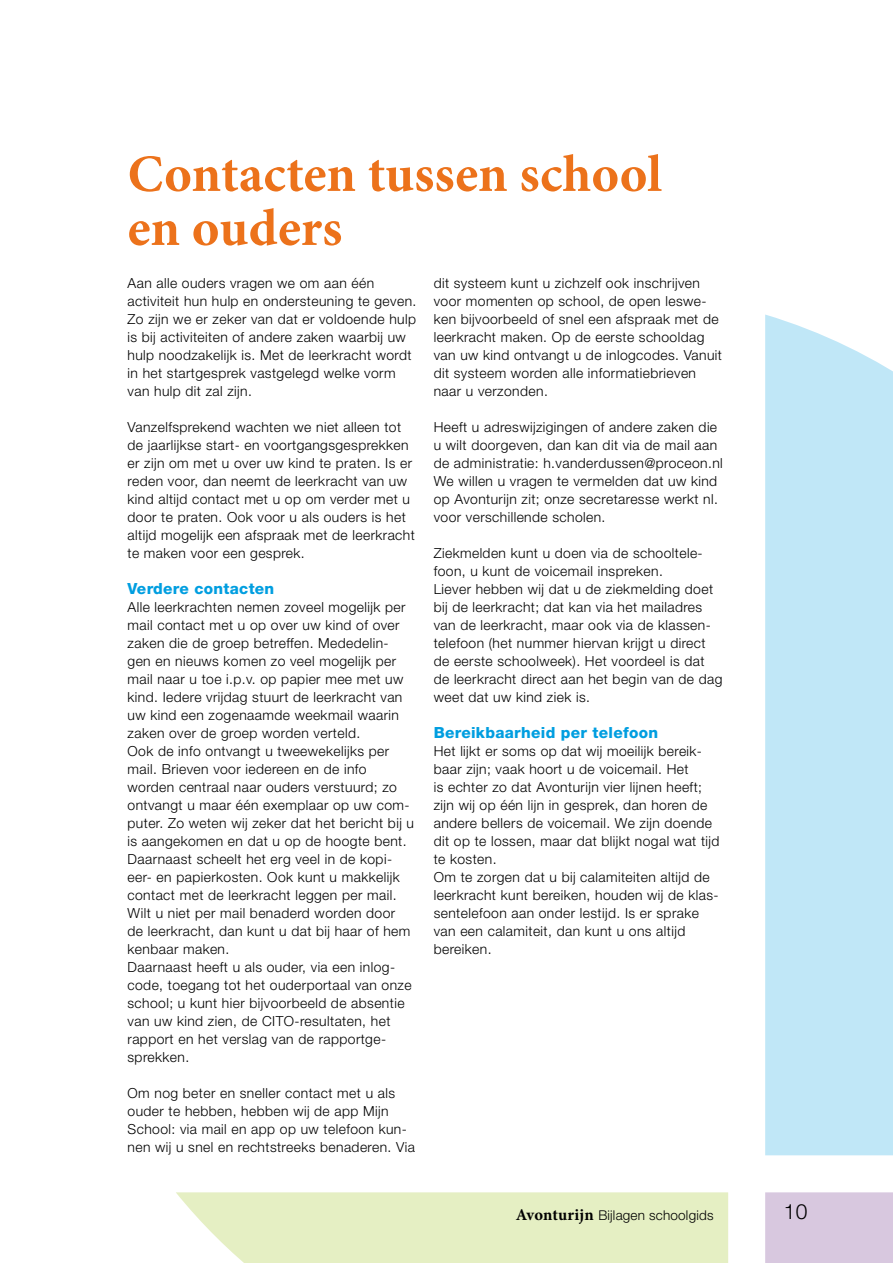
<style>
.page{position:relative;width:893px;height:1263px;background:#fff}
.page>*{position:absolute;margin:0;border:0;box-sizing:border-box;transform-origin:0 0}
.t1{font:700 52.5px/54px "Minion Pro";letter-spacing:.005em;color:#ec721b}
.t2{font:300 21px "Helvetica Neue LT Std";color:#000}
.t3{font:800 15.3px "Helvetica Neue LT Std";letter-spacing:.02em;color:#009ee0}
.t4{font:300 13.8px/18px "Helvetica Neue LT Std";letter-spacing:.03em;color:#000}
.t5{font:300 13.5px "Helvetica Neue LT Std";letter-spacing:.015em;color:#000}
.s1{font-family:"Minion Pro";font-weight:700;font-size:16.5px}
</style>
<div class="page">
<svg style="left:176px;top:1192px;width:552px;height:71px;background:#e6f0c6"></svg>
<div style="left:765px;top:314px;width:128px;height:841px;background:#c0e7f7"></div>
<div style="left:765px;top:1192px;width:128px;height:71px;background:#d8c8df"></div>
<h1 class="t1" style="left:128px;top:146px;width:536px">Contacten tussen school en ouders</h1>
<p class="t4" style="left:128px;top:274px;width:290px">Aan alle ouders vragen we om aan één activiteit hun hulp en ondersteuning te geven.<br>Zo zijn we er zeker van dat er voldoende hulp is bij activiteiten of andere zaken waarbij uw hulp noodzakelijk is. Met de leerkracht wordt in het startgesprek vastgelegd welke vorm van hulp dit zal zijn.</p>
<p class="t4" style="left:128px;top:418px;width:289px">Vanzelfsprekend wachten we niet alleen tot de jaarlijkse start- en voortgangsgesprekken er zijn om met u over uw kind te praten. Is er reden voor, dan neemt de leerkracht van uw kind altijd contact met u op om verder met u door te praten. Ook voor u als ouders is het altijd mogelijk een afspraak met de leerkracht te maken voor een gesprek.</p>
<p class="t3" style="left:128px;top:579px;width:148px">Verdere contacten</p>
<p class="t4" style="left:128px;top:598px;width:288px">Alle leerkrachten nemen zoveel mogelijk per mail contact met u op over uw kind of over zaken die de groep betreffen. Mededelin&shy;gen en nieuws komen zo veel mogelijk per mail naar u toe i.p.v. op papier mee met uw kind. Iedere vrijdag stuurt de leerkracht van uw kind een zogenaamde weekmail waarin zaken over de groep worden verteld.<br>Ook de info ontvangt u tweewekelijks per mail. Brieven voor iedereen en de info worden centraal naar ouders verstuurd; zo ontvangt u maar één exemplaar op uw com&shy;puter. Zo weten wij zeker dat het bericht bij u is aangekomen en dat u op de hoogte bent.<br>Daarnaast scheelt het erg veel in de kopi&shy;eer- en papierkosten. Ook kunt u makkelijk contact met de leerkracht leggen per mail.<br>Wilt u niet per mail benaderd worden door de leerkracht, dan kunt u dat bij haar of hem kenbaar maken.<br>Daarnaast heeft u als ouder, via een inlog&shy;code, toegang tot het ouderportaal van onze school; u kunt hier bijvoorbeeld de absentie van uw kind zien, de CITO-resultaten, het rapport en het verslag van de rapportge&shy;sprekken.</p>
<p class="t4" style="left:128px;top:1084px;width:289px">Om nog beter en sneller contact met u als ouder te hebben, hebben wij de app Mijn School: via mail en app op uw telefoon kun&shy;nen wij u snel en rechtstreeks benaderen. Via</p>
<p class="t4" style="left:434px;top:274px;width:290px">dit systeem kunt u zichzelf ook inschrijven voor momenten op school, de open leswe&shy;ken bijvoorbeeld of snel een afspraak met de leerkracht maken. Op de eerste schooldag van uw kind ontvangt u de inlogcodes. Vanuit dit systeem worden alle informatiebrieven naar u verzonden.</p>
<p class="t4" style="left:434px;top:418px;width:291px">Heeft u adreswijzigingen of andere zaken die u wilt doorgeven, dan kan dit via de mail aan de administratie: h.vanderdussen@proceon.nl We willen u vragen te vermelden dat uw kind op Avonturijn zit; onze secretaresse werkt nl. voor verschillende scholen.</p>
<p class="t4" style="left:434px;top:544px;width:290px">Ziekmelden kunt u doen via de schooltele&shy;foon, u kunt de voicemail inspreken.<br>Liever hebben wij dat u de ziekmelding doet bij de leerkracht; dat kan via het mailadres van de leerkracht, maar ook via de klassen&shy;telefoon (het nummer hiervan krijgt u direct de eerste schoolweek). Het voordeel is dat de leerkracht direct aan het begin van de dag weet dat uw kind ziek is.</p>
<p class="t3" style="left:434px;top:723px;width:226px">Bereikbaarheid per telefoon</p>
<p class="t4" style="left:434px;top:742px;width:287px">Het lijkt er soms op dat wij moeilijk bereik&shy;baar zijn; vaak hoort u de voicemail. Het<br>is echter zo dat Avonturijn vier lijnen heeft; zijn wij op één lijn in gesprek, dan horen de andere bellers de voicemail. We zijn doende dit op te lossen, maar dat blijkt nogal wat tijd te kosten.<br>Om te zorgen dat u bij calamiteiten altijd de leerkracht kunt bereiken, houden wij de klas&shy;sentelefoon aan onder lestijd. Is er sprake van een calamiteit, dan kunt u ons altijd bereiken.</p>
<p class="t5" style="left:516px;top:1207px;width:199px"><span class="s1">Avonturijn</span> Bijlagen schoolgids</p>
<h2 class="t2" style="left:784px;top:1199px;width:25px">10</h2>
</div>
